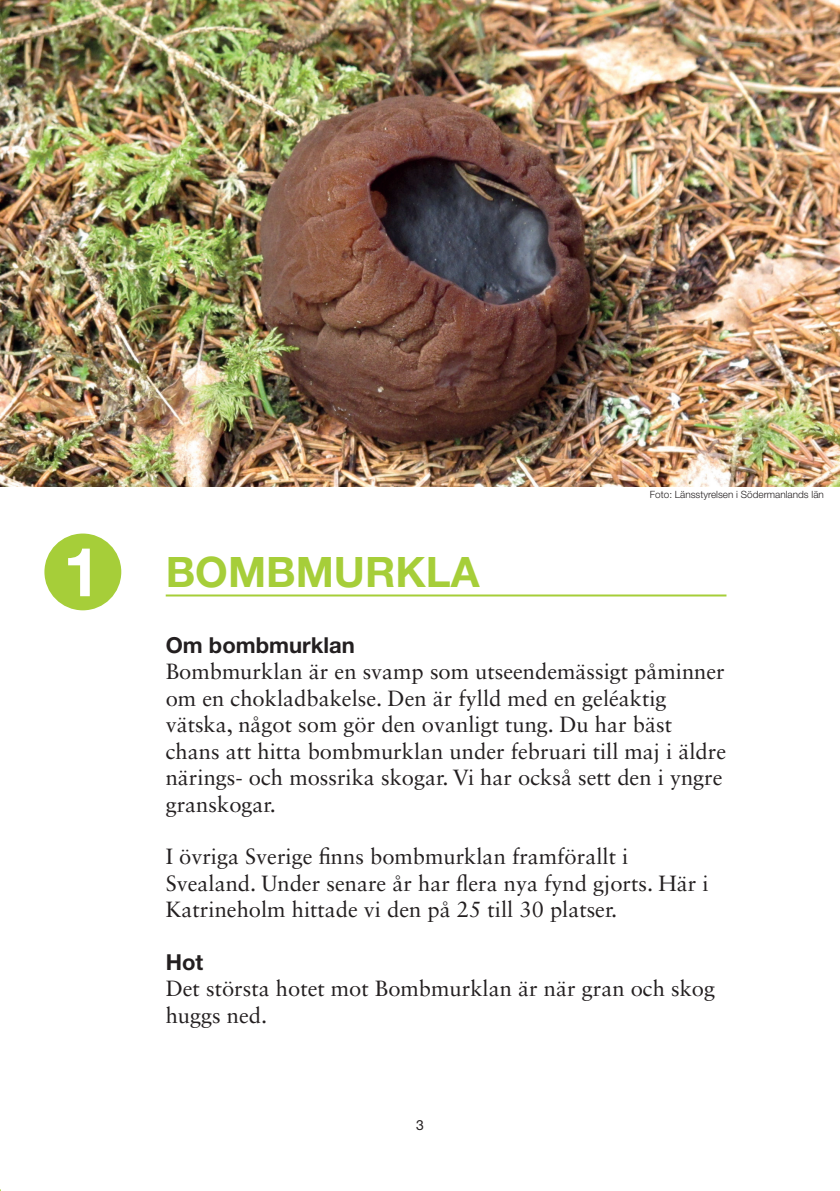
<style>
.page{position:relative;width:840px;height:1191px;background:#fff}
.page>*{position:absolute;margin:0;border:0;box-sizing:border-box;transform-origin:0 0}
.t1{font:700 42px "Helvetica Neue LT Std";color:#a6ce39}
.t2{font:22px/26.4px "Sabon LT Std";color:#231f20}
.t3{font:700 22px "Helvetica Neue LT Std";color:#231f20}
.t4{font:14px "Helvetica Neue LT Std";color:#231f20}
.t5{font:300 10px "Helvetica Neue LT Std";color:#231f20}
.s1{font-size:68px;color:#fff}
</style>
<div class="page">
<img style="left:0;top:0;width:839px;height:486px">
<div style="left:44px;top:533px;width:77px;height:77px;background:#a6ce39;border-radius:50%"></div>
<hr style="left:166px;top:594px;width:560px;height:2px;background:#a6ce39">
<h1 class="t1" style="left:63px;top:546px;width:417px"><span class="s1">1</span> BOMBMURKLA</h1>
<p class="t5" style="left:649px;top:488px;width:175px">Foto: Länsstyrelsen i Södermanlands län</p>
<p class="t3" style="left:166px;top:631px;width:190px">Om bombmurklan</p>
<p class="t2" style="left:166px;top:658px;width:561px">Bombmurklan är en svamp som utseendemässigt påminner om en chokladbakelse. Den är fylld med en geléaktig vätska, något som gör den ovanligt tung. Du har bäst chans att hitta bombmurklan under februari till maj i äldre närings- och mossrika skogar. Vi har också sett den i yngre granskogar.</p>
<p class="t2" style="left:166px;top:843px;width:544px">I övriga Sverige finns bombmurklan framförallt i<br>Svealand. Under senare år har flera nya fynd gjorts. Här i<br>Katrineholm hittade vi den på 25 till 30 platser.</p>
<p class="t3" style="left:166px;top:948px;width:39px">Hot</p>
<p class="t2" style="left:166px;top:975px;width:550px">Det största hotet mot Bombmurklan är när gran och skog huggs ned.</p>
<p class="t4" style="left:416px;top:1117px;width:9px">3</p>
</div>
